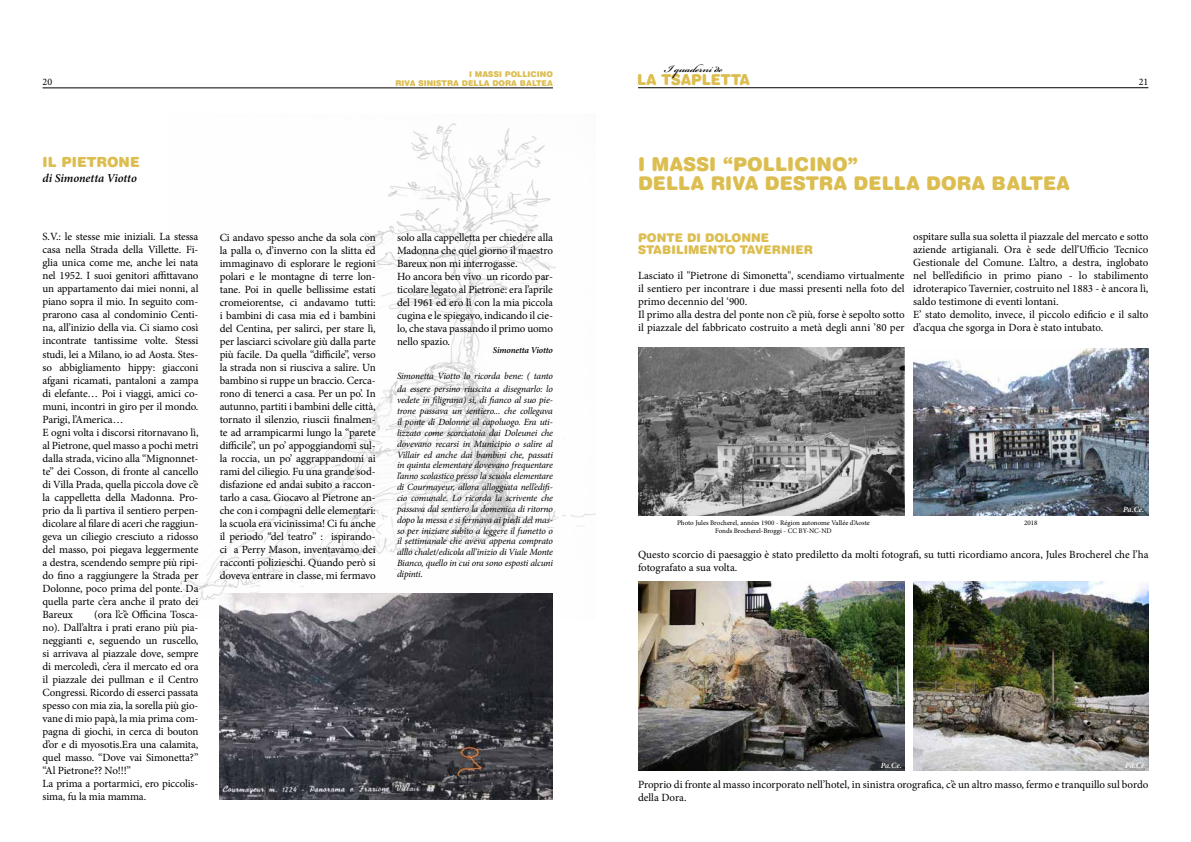
<style>
.page{position:relative;width:1191px;height:842px;background:#fff}
.page>*{position:absolute;margin:0;border:0;box-sizing:border-box;transform-origin:0 0}
.t1{font:19px/19px "Swiss 721 BT Black Rounded";color:#dcbd4f}
.t2{font:600 15.5px "Bickham Script Pro";color:#000}
.t3{font:15.1px "Swiss 721 BT Black Rounded";letter-spacing:-.005em;color:#dcbd4f;scale:.95 1}
.t4{font:14px "Swiss 721 BT Black Rounded";color:#dcbd4f}
.t5{font:12px/12px "Swiss 721 BT Black Rounded";color:#dcbd4f}
.t6{font:italic 600 12px "Minion Pro";letter-spacing:-.005em;color:#000}
.t7{font:11px/13px "Minion Pro";letter-spacing:-.01em;color:#000}
.t8{font:10px "Minion Pro";color:#000}
.t9{font:italic 9.5px/10.8px "Minion Pro";letter-spacing:-.02em;color:#000}
.t10{font:italic 600 9px "Minion Pro";letter-spacing:-.015em;color:#000}
.t11{font:8px/9px "Swiss 721 BT Black Rounded";color:#dcbd4f;text-align:right}
.t12{font:italic 600 8px "Minion Pro";letter-spacing:-.01em;color:#fff}
.t13{font:7px/7.6px "Minion Pro";letter-spacing:-.005em;color:#000;text-align:center}
</style>
<div class="page">
<hr style="left:43px;top:88px;width:510px;height:1px;background:#000">
<hr style="left:638px;top:88px;width:510px;height:1px;background:#000">
<img style="left:180px;top:123px;width:415px;height:496px">
<img style="left:220px;top:594px;width:333px;height:205px">
<img style="left:638px;top:348px;width:266px;height:168px">
<img style="left:638px;top:582px;width:266px;height:188px">
<img style="left:913px;top:581px;width:235px;height:189px">
<img style="left:913px;top:349px;width:235px;height:166px">
<h2 class="t2" style="left:664px;top:57px;width:60px">I quaderni de</h2>
<p class="t11" style="left:395px;top:70px;width:159px">I MASSI POLLICINO<br>RIVA SINISTRA DELLA DORA BALTEA</p>
<h3 class="t3" style="left:637px;top:70px;width:121px">LA TSAPLETTA</h3>
<p class="t8" style="left:43px;top:75px;width:11px">20</p>
<p class="t8" style="left:1138px;top:75px;width:11px">21</p>
<p class="t4" style="left:43px;top:154px;width:99px">IL PIETRONE</p>
<p class="t6" style="left:43px;top:171px;width:96px">di Simonetta Viotto</p>
<p class="t7" style="left:43px;top:230px;width:157px">S.V.: le stesse mie iniziali. La stessa casa nella Strada della Villette. Fi&shy;glia unica come me, anche lei nata nel 1952. I suoi genitori affittavano un appartamento dai miei nonni, al piano sopra il mio. In seguito com&shy;prarono casa al condominio Centi&shy;na, all’inizio della via. Ci siamo così incontrate tantissime volte. Stessi studi, lei a Milano, io ad Aosta. Stes&shy;so abbigliamento hippy: giacconi afgani ricamati, pantaloni a zampa di elefante… Poi i viaggi, amici co&shy;muni, incontri in giro per il mondo.<br>Parigi, l’America…<br>E ogni volta i discorsi ritornavano lì, al Pietrone, quel masso a pochi metri dalla strada, vicino alla “Mignonnet&shy;te” dei Cosson, di fronte al cancello di Villa Prada, quella piccola dove c’è la cappelletta della Madonna. Pro&shy;prio da lì partiva il sentiero perpen&shy;dicolare al filare di aceri che raggiun&shy;geva un ciliegio cresciuto a ridosso del masso, poi piegava leggermente a destra, scendendo sempre più ripi&shy;do fino a raggiungere la Strada per Dolonne, poco prima del ponte. Da quella parte c’era anche il prato dei Bareux</p>
<p class="t7" style="left:43px;top:608px;width:157px;text-indent:52px">(ora l’c’è Officina Tosca&shy;no). Dall’altra i prati erano più pia&shy;neggianti e, seguendo un ruscello, si arrivava al piazzale dove, sempre di mercoledì, c’era il mercato ed ora il piazzale dei pullman e il Centro Congressi. Ricordo di esserci passata spesso con mia zia, la sorella più gio&shy;vane di mio papà, la mia prima com&shy;pagna di giochi, in cerca di bouton d’or e di myosotis.Era una calamita, quel masso. “Dove vai Simonetta?” “Al Pietrone?? No!!!”<br>La prima a portarmici, ero piccolis&shy;sima, fu la mia mamma.</p>
<p class="t7" style="left:220px;top:231px;width:157px;text-align:justify">Ci andavo spesso anche da sola con la palla o, d’inverno con la slitta ed immaginavo di esplorare le regioni polari e le montagne di terre lon&shy;tane. Poi in quelle bellissime estati cromeiorentse, ci andavamo tutti: i bambini di casa mia ed i bambini del Centina, per salirci, per stare lì, per lasciarci scivolare giù dalla parte più facile. Da quella “difficile”, verso la strada non si riusciva a salire. Un bambino si ruppe un braccio. Cerca&shy;rono di tenerci a casa. Per un po’. In autunno, partiti i bambini delle città, tornato il silenzio, riuscii finalmen&shy;te ad arrampicarmi lungo la “parete difficile”, un po’ appoggiandomi sul&shy;la roccia, un po’ aggrappandomi ai rami del ciliegio. Fu una grande sod&shy;disfazione ed andai subito a raccon&shy;tarlo a casa. Giocavo al Pietrone an&shy;che con i compagni delle elementari: la scuola era vicinissima! Ci fu anche il periodo “del teatro” : ispirando&shy;ci a Perry Mason, inventavamo dei racconti polizieschi. Quando però si doveva entrare in classe, mi fermavo</p>
<p class="t7" style="left:397px;top:231px;width:157px">solo alla cappelletta per chiedere alla Madonna che quel giorno il maestro Bareux non mi interrogasse.<br>Ho ancora ben vivo un ricordo par&shy;ticolare legato al Pietrone: era l’aprile del 1961 ed ero lì con la mia piccola cugina e le spiegavo, indicando il cie&shy;lo, che stava passando il primo uomo nello spazio.</p>
<p class="t10" style="left:493px;top:345px;width:62px">Simonetta Viotto</p>
<p class="t9" style="left:397px;top:370px;width:157px;line-height:13px">Simonetta Viotto lo ricorda bene: ( tanto da essere persino riuscita a disegnarlo: lo</p>
<p class="t9" style="left:397px;top:395px;width:157px;text-align:justify">vedete in filigrana) sì, di fianco al suo pie&shy;trone passava un sentiero... che collegava il ponte di Dolonne al capoluogo. Era uti&shy;lizzato come scorciatoia dai Doleunei che dovevano recarsi in Municipio o salire al Villair ed anche dai bambini che, passati in quinta elementare dovevano frequentare l’anno scolastico presso la scuola elementare di Courmayeur, allora alloggiata nell’edifi&shy;cio comunale. Lo ricorda la scrivente che passava dal sentiero la domenica di ritorno dopo la messa e si fermava ai piedi del mas&shy;so per iniziare subito a leggere il fumetto o il settimanale che aveva appena comprato alllo chalet/edicola all’inizio di Viale Monte Bianco, quello in cui ora sono esposti alcuni dipinti.</p>
<h1 class="t1" style="left:638px;top:155px;width:434px">I MASSI “POLLICINO”<br>DELLA RIVA DESTRA DELLA DORA BALTEA</h1>
<p class="t5" style="left:638px;top:232px;width:176px">PONTE DI DOLONNE<br>STABILIMENTO TAVERNIER</p>
<p class="t7" style="left:638px;top:269px;width:268px">Lasciato il "Pietrone di Simonetta", scendiamo virtualmente il sentiero per incontrare i due massi presenti nella foto del primo decennio del ‘900.<br>Il primo alla destra del ponte non c’è più, forse è sepolto sotto il piazzale del fabbricato costruito a metà degli anni ’80 per</p>
<p class="t7" style="left:913px;top:230px;width:237px">ospitare sulla sua soletta il piazzale del mercato e sotto aziende artigianali. Ora è sede dell’Ufficio Tecnico Gestionale del Comune. L’altro, a destra, inglobato nel bell’edificio in primo piano - lo stabilimento idroterapico Tavernier, costruito nel 1883 - è ancora lì, saldo testimone di eventi lontani.<br>E’ stato demolito, invece, il piccolo edificio e il salto d’acqua che sgorga in Dora è stato intubato.</p>
<p class="t12" style="left:1123px;top:505px;width:23px">Pa.Ce.</p>
<p class="t13" style="left:677px;top:519px;width:194px">Photo Jules Brocherel, années 1900 - Région autonome Vallée d’Aoste<br>Fonds Brocherel-Broggi - CC BY-NC-ND</p>
<p class="t7" style="left:638px;top:548px;width:512px">Questo scorcio di paesaggio è stato prediletto da molti fotografi, su tutti ricordiamo ancora, Jules Brocherel che l’ha fotografato a sua volta.</p>
<p class="t13" style="left:1024px;top:519px;width:15px">2018</p>
<p class="t12" style="left:880px;top:760px;width:23px">Pa.Ce.</p>
<p class="t12" style="left:1125px;top:760px;width:23px">Pa.Ce.</p>
<p class="t7" style="left:638px;top:778px;width:512px">Proprio di fronte al masso incorporato nell’hotel, in sinistra orografica, c’è un altro masso, fermo e tranquillo sul bordo della Dora.</p>
</div>
